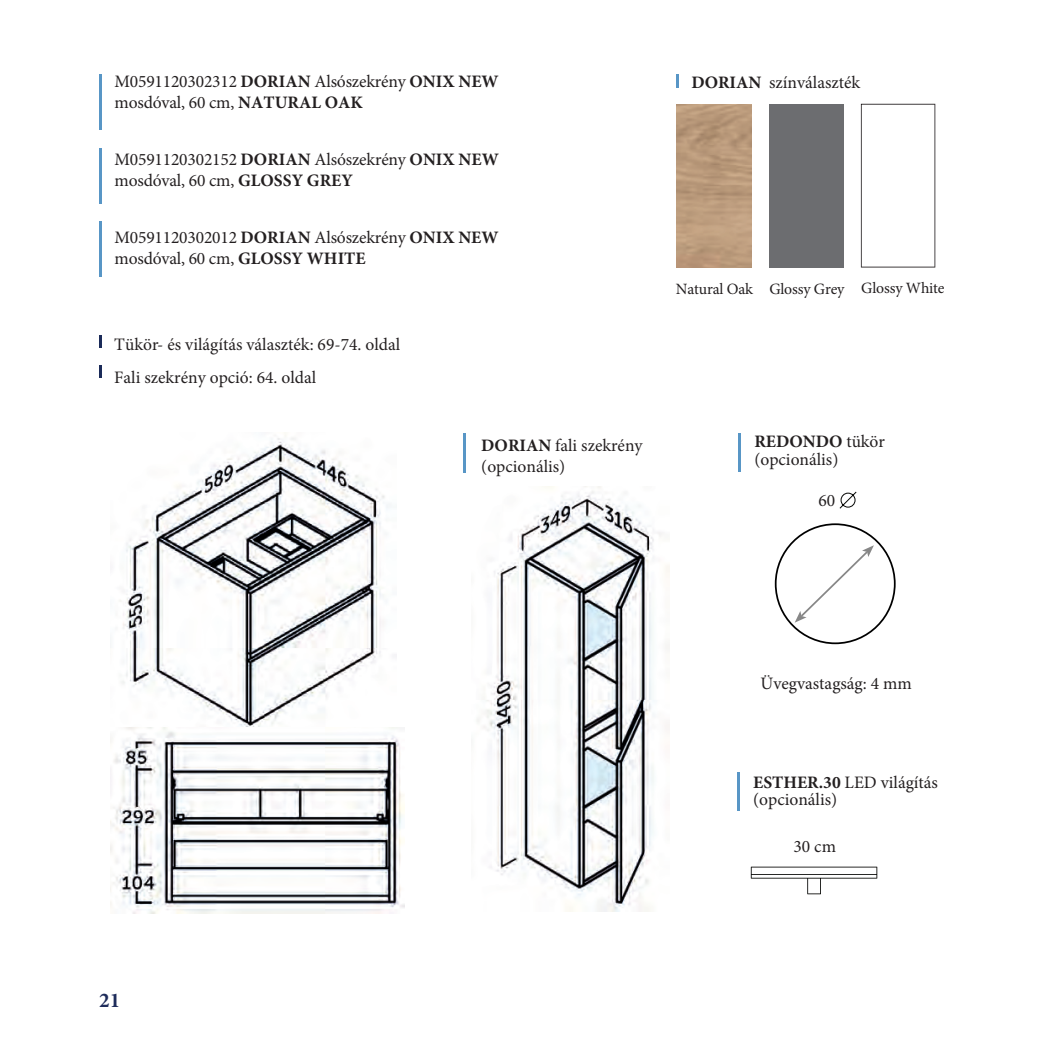
<style>
.page{position:relative;width:1042px;height:1042px;background:#fff}
.page>*{position:absolute;margin:0;border:0;box-sizing:border-box;transform-origin:0 0}
.t1{font:700 21px "Minion Pro";color:#1e2c5b}
.szoveg{font:17.5px/21px "Minion Pro";color:#231f20}
.szoveg-2{font:15.75px "Minion Pro";letter-spacing:-.01em;color:#231f20}
.s1{font-weight:700}
</style>
<div class="page">
<svg style="left:861px;top:104px;width:74px;height:163px"></svg>
<img style="left:676px;top:104px;width:75px;height:164px">
<div style="left:769px;top:104px;width:75px;height:164px;background:#6c6d70"></div>
<img style="left:120px;top:434px;width:277px;height:293px">
<img style="left:110px;top:727px;width:294px;height:186px">
<img style="left:477px;top:487px;width:192px;height:424px">
<svg style="left:751px;top:866px;width:126px;height:28px"></svg>
<div style="left:775px;top:523px;width:120px;height:121px;border:2px solid #000;border-radius:50%"></div>
<svg style="left:839px;top:491px;width:18px;height:18px"></svg>
<svg style="left:794px;top:545px;width:80px;height:78px"></svg>
<hr style="left:99px;top:74px;width:3px;height:56px;background:#5896c6">
<hr style="left:99px;top:148px;width:3px;height:55px;background:#5896c6">
<hr style="left:99px;top:221px;width:3px;height:56px;background:#5896c6">
<hr style="left:738px;top:433px;width:2px;height:38px;background:#5896c6">
<hr style="left:463px;top:433px;width:3px;height:40px;background:#5896c6">
<hr style="left:737px;top:772px;width:2px;height:38px;background:#5896c6">
<svg style="left:676px;top:74px;width:2px;height:14px"></svg>
<svg style="left:99px;top:365px;width:3px;height:13px"></svg>
<svg style="left:99px;top:335px;width:3px;height:13px"></svg>
<p class="szoveg" style="left:115px;top:71px;width:386px">M0591120302312 <span class="s1">DORIAN</span> Alsószekrény <span class="s1">ONIX NEW </span>mosdóval, 60 cm, <span class="s1">NATURAL OAK</span></p>
<p class="szoveg" style="left:115px;top:149px;width:386px">M0591120302152 <span class="s1">DORIAN</span> Alsószekrény <span class="s1">ONIX NEW </span>mosdóval, 60 cm, <span class="s1">GLOSSY GREY</span></p>
<p class="szoveg" style="left:115px;top:227px;width:385px">M0591120302012 <span class="s1">DORIAN</span> Alsószekrény <span class="s1">ONIX NEW </span>mosdóval, 60 cm, <span class="s1">GLOSSY WHITE</span></p>
<p class="szoveg" style="left:114px;top:328px;width:287px;line-height:33.2px">Tükör- és világítás választék: 69-74. oldal<br>Fali szekrény opció: 64. oldal</p>
<p class="szoveg" style="left:481px;top:435px;width:163px"><span class="s1">DORIAN</span> fali szekrény (opcionális)</p>
<p class="szoveg" style="left:691px;top:71px;width:170px"><span class="s1">DORIAN</span> színválaszték</p>
<p class="szoveg-2" style="left:676px;top:279px;width:79px">Natural Oak</p>
<p class="szoveg-2" style="left:769px;top:279px;width:77px">Glossy Grey</p>
<p class="szoveg-2" style="left:861px;top:277px;width:85px">Glossy White</p>
<p class="szoveg" style="left:754px;top:433px;width:132px;line-height:17.5px"><span class="s1">REDONDO</span> tükör (opcionális)</p>
<p class="szoveg" style="left:818px;top:490px;width:18px">60</p>
<p class="t1" style="left:99px;top:986px;width:22px">21</p>
<p class="szoveg" style="left:760px;top:672px;width:153px">Üvegvastagság: 4 mm</p>
<p class="szoveg" style="left:753px;top:773px;width:186px;line-height:17.5px"><span class="s1">ESTHER.30</span> LED világítás (opcionális)</p>
<p class="szoveg" style="left:793px;top:836px;width:44px">30 cm</p>
</div>
